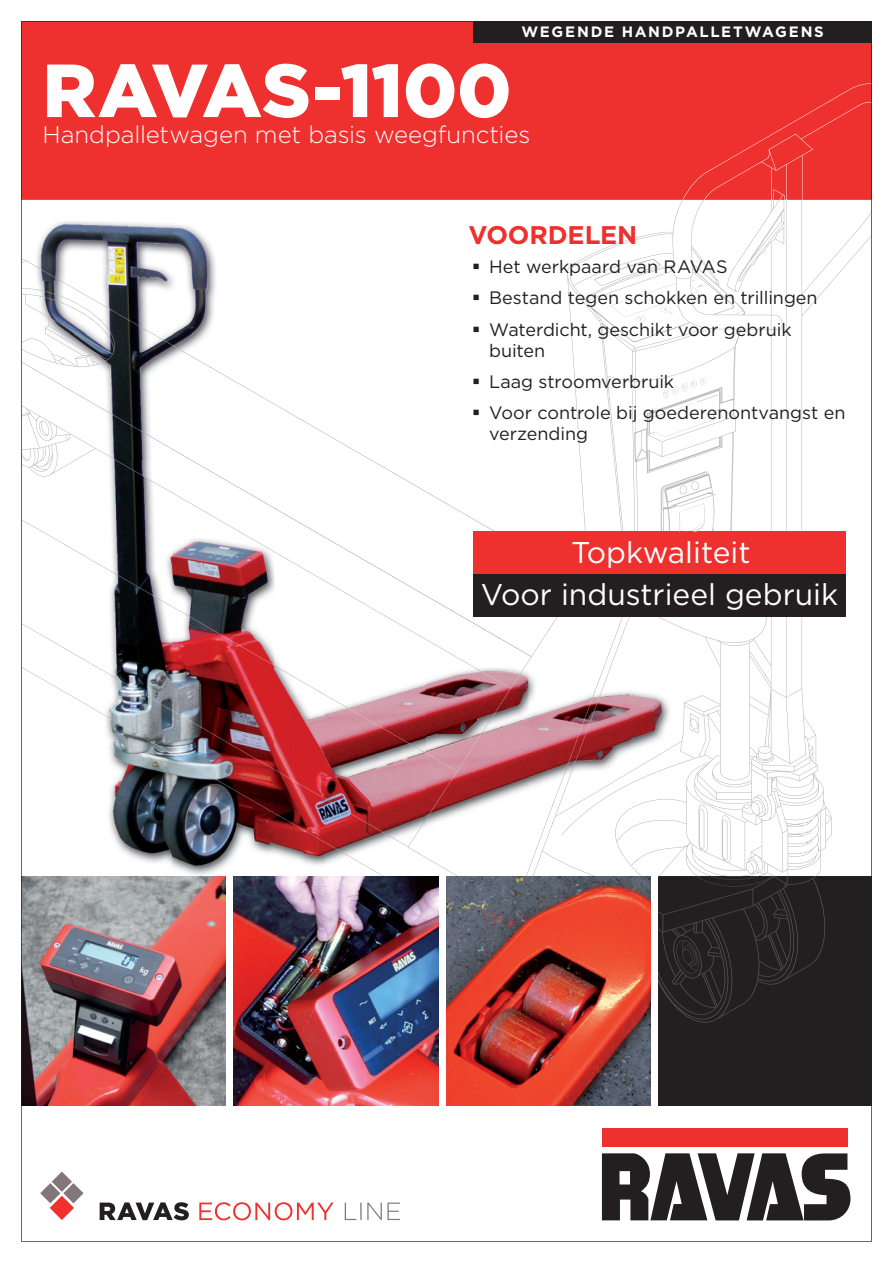
<style>
.page{position:relative;width:893px;height:1263px;background:#fff}
.page>*{position:absolute;margin:0;border:0;box-sizing:border-box;transform-origin:0 0}
.t1{font:900 75px "Gotham";letter-spacing:-.01em;color:#fff}
.t2{font:30px/42.2px "Gotham";color:#fff;text-align:center}
.t3{font:700 25.5px "Gotham";letter-spacing:-.005em;color:#ee302e}
.t4{font:300 24px "Gotham";letter-spacing:-.005em;color:#fff}
.t5{font:18px/21px "Gotham";letter-spacing:-.005em;color:#231f20}
.t6{font:700 15px "Gotham";letter-spacing:.115em;color:#fff}
</style>
<div class="page">
<img style="left:21px;top:21px;width:851px;height:1221px">
<img style="left:679px;top:495px;width:26px;height:40px">
<svg style="left:647px;top:409px;width:88px;height:48px"></svg>
<svg style="left:700px;top:377px;width:6px;height:8px"></svg>
<h1 class="t1" style="left:43px;top:39px;width:471px">RAVAS-1100</h1>
<p class="t6" style="left:521px;top:22px;width:304px">WEGENDE HANDPALLETWAGENS</p>
<h3 class="t4" style="left:43px;top:119px;width:489px">Handpalletwagen met basis weegfuncties</h3>
<h3 class="t3" style="left:469px;top:218px;width:170px">VOORDELEN</h3>
<p class="t5" style="left:472px;top:255px;width:257px">▪ Het werkpaard van RAVAS</p>
<p class="t5" style="left:472px;top:287px;width:347px">▪ Bestand tegen schokken en trillingen</p>
<p class="t5" style="left:489px;top:318px;width:304px;text-indent:-17px">▪ Waterdicht, geschikt voor gebruik buiten</p>
<p class="t5" style="left:472px;top:371px;width:204px">▪ Laag stroomverbruik</p>
<p class="t5" style="left:489px;top:402px;width:358px;text-indent:-17px">▪ Voor controle bij goederenontvangst en verzending</p>
<h2 class="t2" style="left:481px;top:530px;width:359px">Topkwaliteit<br>Voor industrieel gebruik</h2>
</div>
